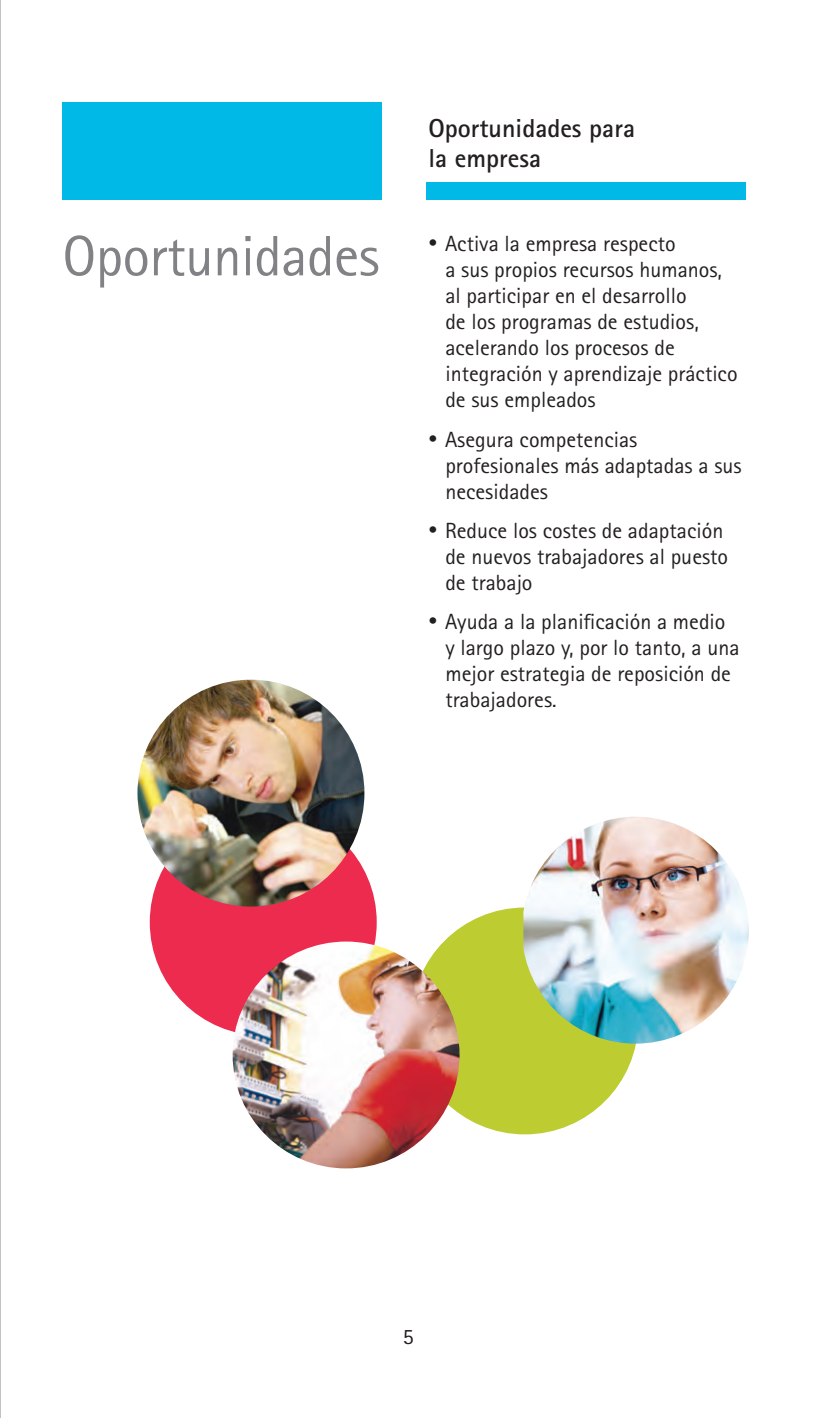
<style>
.page{position:relative;width:817px;height:1418px;background:#fff}
.page>*{position:absolute;margin:0;border:0;box-sizing:border-box;transform-origin:0 0}
.t1{font:57px "Rotis Sans Serif";letter-spacing:-.01em;color:#808285}
.t2{font:700 26px/30px "Rotis Sans Serif";color:#231f20}
.t3{font:22px/26px "Rotis Sans Serif";color:#231f20}
.s1{font-size:18px}
</style>
<div class="page">
<div style="left:427px;top:183px;width:318px;height:17px;background:#00b9e7"></div>
<hr style="left:0;top:0;width:1px;height:1417px;background:#848689">
<div style="left:62px;top:102px;width:319px;height:98px;background:#00b9e7"></div>
<div style="left:411px;top:907px;width:227px;height:227px;background:#bdcd31;border-radius:50%"></div>
<div style="left:150px;top:808px;width:226px;height:227px;background:#ed2b4e;border-radius:50%"></div>
<img style="left:232px;top:941px;width:227px;height:227px;border-radius:113px">
<img style="left:137px;top:679px;width:227px;height:227px;border-radius:113px">
<img style="left:523px;top:816px;width:225px;height:227px">
<h1 class="t1" style="left:62px;top:222px;width:319px">Oportunidades</h1>
<p class="t2" style="left:428px;top:113px;width:208px">Oportunidades para la empresa</p>
<p class="t3" style="left:445px;top:230px;width:294px;text-indent:-17px"><span class="s1">•</span> Activa la empresa respecto<br>a sus propios recursos humanos, al participar en el desarrollo<br>de los programas de estudios, acelerando los procesos de integración y aprendizaje práctico de sus empleados</p>
<p class="t3" style="left:445px;top:426px;width:298px;text-indent:-17px"><span class="s1">•</span> Asegura competencias profesionales más adaptadas a sus necesidades</p>
<p class="t3" style="left:445px;top:517px;width:284px;text-indent:-17px"><span class="s1">•</span> Reduce los costes de adaptación de nuevos trabajadores al puesto de trabajo</p>
<p class="t3" style="left:445px;top:608px;width:296px;text-indent:-17px"><span class="s1">•</span> Ayuda a la planificación a medio y largo plazo y, por lo tanto, a una mejor estrategia de reposición de trabajadores.</p>
<p class="t3" style="left:403px;top:1323px;width:12px">5</p>
</div>
